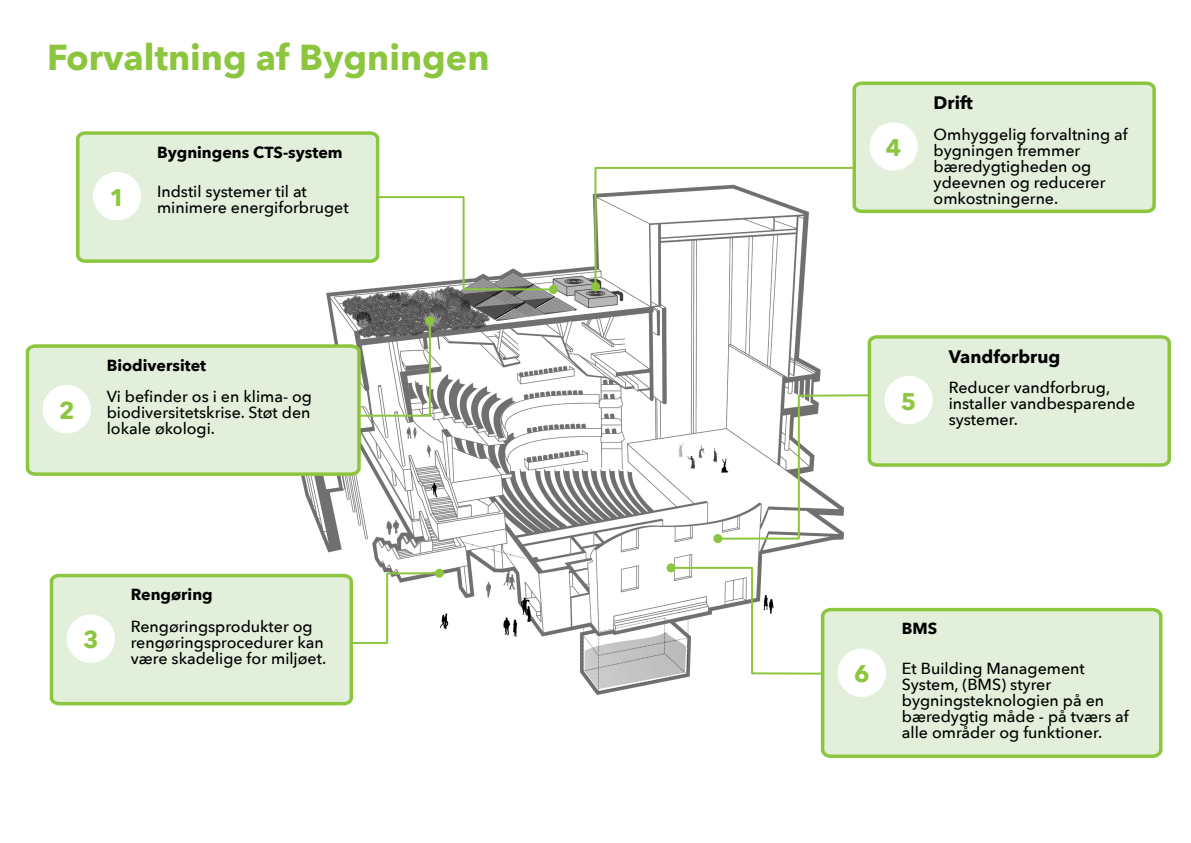
<style>
.page{position:relative;width:1191px;height:843px;background:#fff}
.page>*{position:absolute;margin:0;border:0;box-sizing:border-box;transform-origin:0 0}
.t1{font:700 36px "Avenir Next";color:#8cc63f}
.t2{font:700 24px "Avenir Next";color:#8cc63f}
.t3{font:700 18px "Avenir Next";color:#000}
.t4{font:500 16px/16px "Avenir Next";color:#000}
.t5{font:700 16px "Avenir Next";color:#000}
</style>
<div class="page">
<img style="left:301px;top:194px;width:531px;height:501px">
<svg style="left:355px;top:571px;width:86px;height:73px"></svg>
<div style="left:435px;top:568px;width:9px;height:9px;background:#8cc63f;border-radius:50%"></div>
<svg style="left:359px;top:195px;width:196px;height:96px"></svg>
<div style="left:549px;top:285px;width:9px;height:9px;background:#8cc63f;border-radius:50%"></div>
<svg style="left:301px;top:318px;width:131px;height:99px"></svg>
<div style="left:425px;top:316px;width:9px;height:9px;background:#8cc63f;border-radius:50%"></div>
<svg style="left:669px;top:565px;width:155px;height:110px"></svg>
<div style="left:666px;top:563px;width:9px;height:9px;background:#8cc63f;border-radius:50%"></div>
<svg style="left:716px;top:393px;width:150px;height:147px"></svg>
<svg style="left:713px;top:533px;width:9px;height:9px"></svg>
<svg style="left:593px;top:166px;width:258px;height:127px"></svg>
<div style="left:591px;top:282px;width:9px;height:9px;background:#8cc63f;border-radius:50%"></div>
<svg style="left:851px;top:81px;width:305px;height:133px;background:#dbecce"></svg>
<div style="left:869px;top:122px;width:48px;height:48px;background:#fff;border-radius:50%"></div>
<svg style="left:49px;top:571px;width:306px;height:135px;background:#dceccf"></svg>
<div style="left:67px;top:614px;width:48px;height:48px;background:#fff;border-radius:50%"></div>
<svg style="left:76px;top:131px;width:305px;height:133px;background:#dbecce"></svg>
<div style="left:93px;top:172px;width:48px;height:48px;background:#fff;border-radius:50%"></div>
<svg style="left:25px;top:342px;width:337px;height:135px;background:#dceccf"></svg>
<div style="left:43px;top:385px;width:48px;height:48px;background:#fff;border-radius:50%"></div>
<svg style="left:866px;top:335px;width:305px;height:132px;background:#dbebce"></svg>
<div style="left:884px;top:375px;width:49px;height:49px;background:#fff;border-radius:50%"></div>
<svg style="left:819px;top:605px;width:344px;height:153px;background:#ddecd0"></svg>
<div style="left:837px;top:648px;width:49px;height:48px;background:#fff;border-radius:50%"></div>
<h1 class="t1" style="left:47px;top:34px;width:444px">Forvaltning af Bygningen</h1>
<h2 class="t2" style="left:109px;top:182px;width:17px">1</h2>
<p class="t5" style="left:157px;top:141px;width:187px">Bygningens CTS-system</p>
<p class="t4" style="left:157px;top:184px;width:151px">Indstil systemer til at</p>
<p class="t4" style="left:157px;top:200px;width:193px">minimere energiforbruget</p>
<h2 class="t2" style="left:59px;top:394px;width:17px">2</h2>
<p class="t5" style="left:107px;top:354px;width:101px">Biodiversitet</p>
<p class="t4" style="left:107px;top:389px;width:207px;text-align:justify">Vi befinder os i en klima- og biodiversitetskrise. Støt den lokale økologi.</p>
<h2 class="t2" style="left:83px;top:624px;width:17px">3</h2>
<p class="t5" style="left:131px;top:583px;width:83px">Rengøring</p>
<p class="t4" style="left:131px;top:618px;width:197px">Rengøringsprodukter og rengøringsprocedurer kan være skadelige for miljøet.</p>
<h2 class="t2" style="left:886px;top:132px;width:17px">4</h2>
<p class="t3" style="left:933px;top:91px;width:41px">Drift</p>
<p class="t4" style="left:933px;top:126px;width:196px">Omhyggelig forvaltning af bygningen fremmer bæredygtigheden og ydeevnen og reducerer omkostningerne.</p>
<h2 class="t2" style="left:901px;top:385px;width:17px">5</h2>
<p class="t3" style="left:948px;top:345px;width:113px">Vandforbrug</p>
<p class="t4" style="left:948px;top:380px;width:188px">Reducer vandforbrug, installer vandbesparende systemer.</p>
<h2 class="t2" style="left:854px;top:658px;width:17px">6</h2>
<p class="t5" style="left:902px;top:617px;width:37px">BMS</p>
<p class="t4" style="left:902px;top:660px;width:228px">Et Building Management<br>System, (BMS) styrer bygningsteknologien på en bæredygtig måde - på tværs af alle områder og funktioner.</p>
</div>
